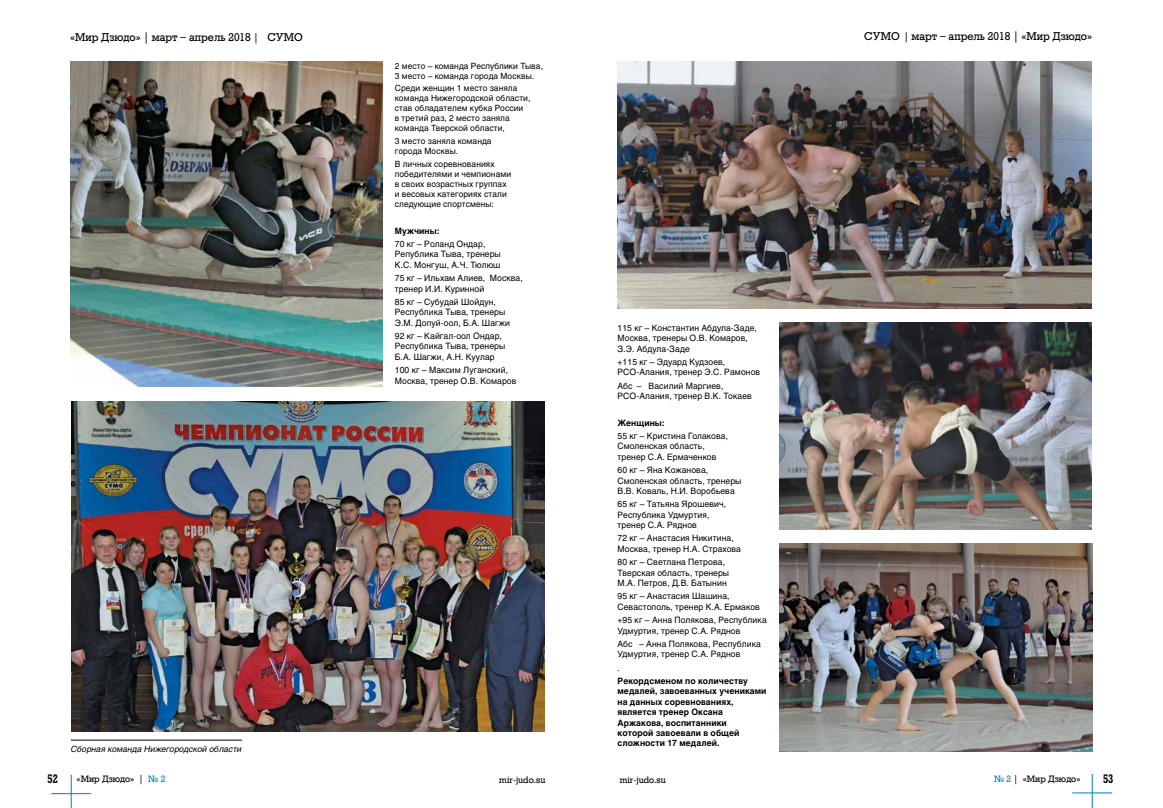
<style>
.page{position:relative;width:1163px;height:808px;background:#fff}
.page>*{position:absolute;margin:0;border:0;box-sizing:border-box;transform-origin:0 0}
.t1{font:700 12px "Rodeo C";color:#000;scale:.8 1}
.t2{font:11px "Rodeo C";color:#000}
.t3{font:9px "Rodeo C";color:#000}
.t4{font:8.7px/10.4px "Helios";letter-spacing:.01em;color:#000}
.t5{font:700 8.7px/10.4px "Helios";letter-spacing:.01em;color:#000}
.t6{font:8.5px/10px "Helios";letter-spacing:.01em;color:#000}
.t7{font:italic 8.5px "Helios";color:#000}
.s1{font-size:10px}
.s2{color:#007dc5}
.s3{font-family:"Helios"}
</style>
<div class="page">
<hr style="left:51px;top:793px;width:40px;height:1px;background:#007dc5">
<hr style="left:71px;top:775px;width:1px;height:33px;background:#007dc5">
<hr style="left:1071px;top:793px;width:40px;height:1px;background:#007dc5">
<hr style="left:1091px;top:774px;width:1px;height:34px;background:#007dc5">
<img style="left:779px;top:322px;width:312px;height:207px">
<img style="left:779px;top:544px;width:312px;height:207px">
<img style="left:71px;top:401px;width:473px;height:331px">
<img style="left:617px;top:62px;width:474px;height:246px">
<hr style="left:71px;top:740px;width:171px;height:1px;background:#000">
<img style="left:71px;top:62px;width:311px;height:325px">
<p class="t2" style="left:70px;top:30px;width:234px">«Мир Дзюдо» | март – апрель 2018 <span class="s1">|</span> сумо</p>
<p class="t2" style="left:864px;top:29px;width:229px">сумо <span class="s1">|</span> март – апрель 2018 | «Мир Дзюдо»</p>
<p class="t7" style="left:71px;top:744px;width:172px">Сборная команда Нижегородской области</p>
<p class="t6" style="left:395px;top:61px;width:150px">2 место – команда Республики Тыва,<br>3 место – команда города Москвы.</p>
<p class="t6" style="left:395px;top:83px;width:137px">Среди женщин 1 место заняла команда Нижегородской области, став обладателем кубка России<br>в третий раз, 2 место заняла команда Тверской области,</p>
<p class="t6" style="left:395px;top:136px;width:98px">3 место заняла команда города Москвы.</p>
<p class="t6" style="left:395px;top:159px;width:118px">В личных соревнованиях победителями и чемпионами в своих возрастных группах и весовых категориях стали следующие спортсмены:</p>
<p class="t5" style="left:395px;top:225px;width:46px">Мужчины:</p>
<p class="t4" style="left:395px;top:239px;width:107px">70 кг – Роланд Ондар,<br>Република Тыва, тренеры<br>К.С. Монгуш, А.Ч. Тюлюш</p>
<p class="t4" style="left:395px;top:273px;width:129px">75 кг – Ильхам Алиев, Москва, тренер И.И. Куринной</p>
<p class="t4" style="left:395px;top:296px;width:117px">85 кг – Субудай Шойдун,<br>Республика Тыва, тренеры<br>Э.М. Допуй-оол, Б.А. Шагжи</p>
<p class="t4" style="left:395px;top:331px;width:112px">92 кг – Кайгал-оол Ондар,<br>Республика Тыва, тренеры<br>Б.А. Шагжи, А.Н. Куулар</p>
<p class="t4" style="left:395px;top:365px;width:123px">100 кг – Максим Луганский,<br>Москва, тренер О.В. Комаров</p>
<p class="t4" style="left:617px;top:322px;width:141px">115 кг – Константин Абдула‑Заде,<br>Москва, тренеры О.В. Комаров,<br>З.Э. Абдула-Заде</p>
<p class="t4" style="left:617px;top:357px;width:144px">+115 кг – Эдуард Кудзоев,<br>РСО‑Алания, тренер Э.С. Рамонов</p>
<p class="t4" style="left:617px;top:380px;width:136px">Абс – Василий Маргиев,<br>РСО‑Алания, тренер В.К. Токаев</p>
<p class="t5" style="left:617px;top:417px;width:49px">Женщины:</p>
<p class="t4" style="left:617px;top:431px;width:112px">55 кг – Кристина Голакова,<br>Смоленская область, тренер С.А. Ермаченков</p>
<p class="t4" style="left:617px;top:465px;width:125px">60 кг – Яна Кожанова,<br>Смоленская область, тренеры<br>В.В. Коваль, Н.И. Воробьева</p>
<p class="t4" style="left:617px;top:499px;width:110px">65 кг – Татьяна Ярошевич,<br>Республика Удмуртия, тренер С.А. Ряднов</p>
<p class="t4" style="left:617px;top:533px;width:125px">72 кг – Анастасия Никитина,<br>Москва, тренер Н.А. Страхова</p>
<p class="t4" style="left:617px;top:557px;width:113px">80 кг – Светлана Петрова,<br>Тверская область, тренеры<br>М.А. Петров, Д.В. Батынин</p>
<p class="t4" style="left:617px;top:591px;width:144px">95 кг – Анастасия Шашина,<br>Севастополь, тренер К.А. Ермаков</p>
<p class="t4" style="left:617px;top:615px;width:151px">+95 кг – Анна Полякова, Республика<br>Удмуртия, тренер С.А. Ряднов</p>
<p class="t4" style="left:617px;top:638px;width:145px">Абс – Анна Полякова, Республика<br>Удмуртия, тренер С.А. Ряднов</p>
<p class="t4" style="left:617px;top:662px;width:4px">.</p>
<p class="t5" style="left:617px;top:675px;width:150px">Рекордсменом по количеству медалей, завоеванных учениками на данных соревнованиях, является тренер Оксана<br>Аржакова, воспитанники<br>которой завоевали в общей сложности 17 медалей.</p>
<h1 class="t1" style="left:48px;top:771px;width:14px">52</h1>
<p class="t3" style="left:77px;top:773px;width:90px">«Мир Дзюдо» | <span class="s2">№ 2</span></p>
<p class="t3" style="left:499px;top:775px;width:48px">mir<span class="s3">-</span>judo.su</p>
<p class="t3" style="left:619px;top:775px;width:48px">mir<span class="s3">-</span>judo.su</p>
<p class="t3" style="left:993px;top:773px;width:88px"><span class="s2">№ 2</span> | «Мир Дзюдо»</p>
<h1 class="t1" style="left:1102px;top:771px;width:14px">53</h1>
</div>
